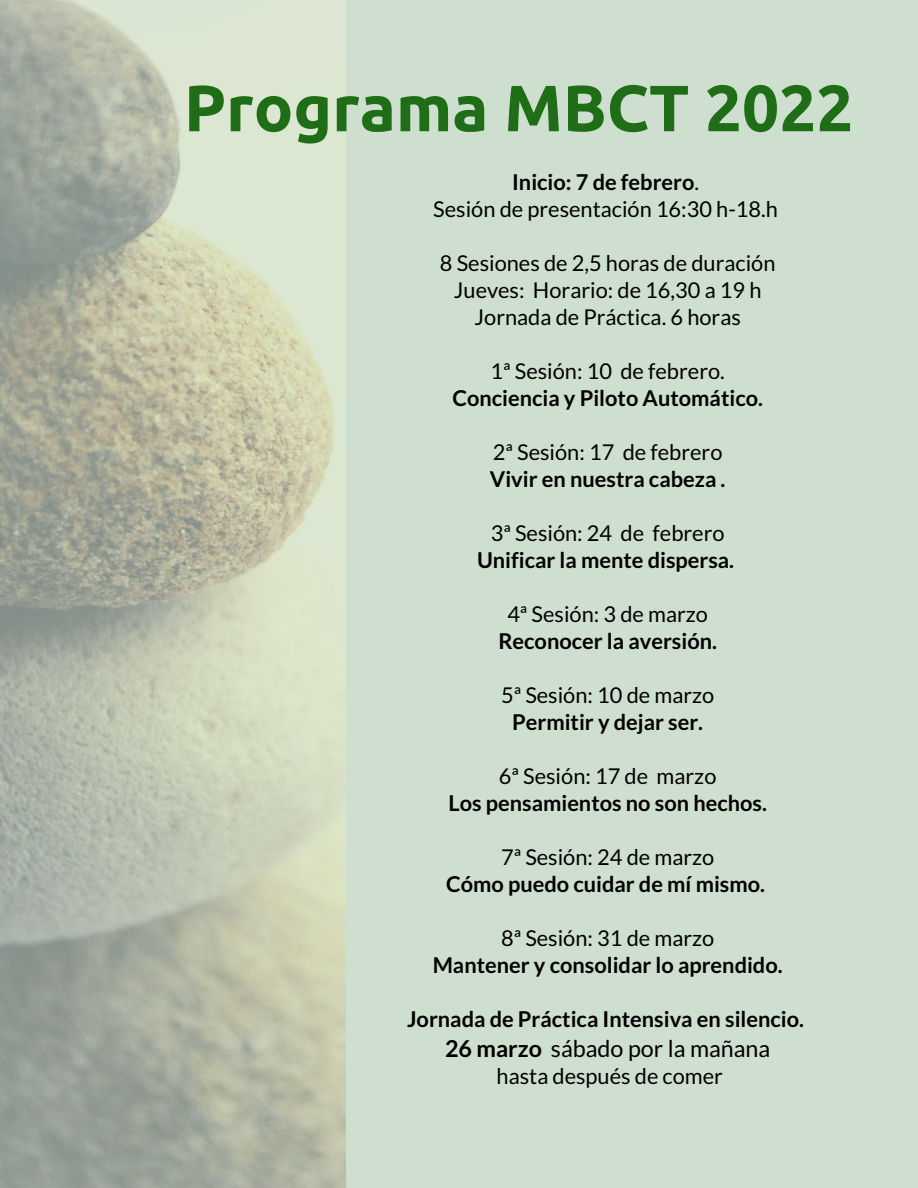
<style>
.page{position:relative;width:918px;height:1188px;background:#cedfcf}
.page>*{position:absolute;margin:0;border:0;box-sizing:border-box;transform-origin:0 0}
.t1{font:700 65.4px "Ubuntu";color:#206d18}
.t2{font:23.25px "Lato";color:#000}
.t3{font:21.75px/27px "Lato";color:#000;text-align:center}
.t4{font:700 21.75px "Lato";color:#000}
.s1{font-weight:700}
</style>
<div class="page">
<img style="left:0;top:0;width:345px;height:1188px">
<h1 class="t1" style="left:184px;top:70px;width:671px">Programa MBCT 2022</h1>
<p class="t3" style="left:433px;top:168px;width:346px"><span class="s1">Inicio: 7 de febrero</span>.<br>Sesión de presentación 16:30 h-18.h</p>
<p class="t3" style="left:440px;top:249px;width:337px">8 Sesiones de 2,5 horas de duración<br>Jueves: Horario: de 16,30 a 19 h<br>Jornada de Práctica. 6 horas</p>
<p class="t3" style="left:491px;top:357px;width:236px">1ª Sesión: 10 de febrero.</p>
<p class="t4" style="left:452px;top:385px;width:312px">Conciencia y Piloto Automático.</p>
<p class="t3" style="left:493px;top:438px;width:231px">2ª Sesión: 17 de febrero</p>
<p class="t4" style="left:490px;top:466px;width:237px">Vivir en nuestra cabeza .</p>
<p class="t3" style="left:491px;top:519px;width:235px">3ª Sesión: 24 de febrero</p>
<p class="t4" style="left:477px;top:547px;width:259px">Unificar la mente dispersa.</p>
<p class="t3" style="left:507px;top:600px;width:202px">4ª Sesión: 3 de marzo</p>
<p class="t4" style="left:498px;top:628px;width:220px">Reconocer la aversión.</p>
<p class="t3" style="left:501px;top:681px;width:215px">5ª Sesión: 10 de marzo</p>
<p class="t4" style="left:512px;top:709px;width:193px">Permitir y dejar ser.</p>
<p class="t3" style="left:499px;top:762px;width:219px">6ª Sesión: 17 de marzo</p>
<p class="t4" style="left:448px;top:790px;width:320px">Los pensamientos no son hechos.</p>
<p class="t3" style="left:501px;top:843px;width:215px">7ª Sesión: 24 de marzo</p>
<p class="t4" style="left:446px;top:871px;width:320px">Cómo puedo cuidar de mí mismo.</p>
<p class="t3" style="left:501px;top:924px;width:215px">8ª Sesión: 31 de marzo</p>
<p class="t4" style="left:433px;top:952px;width:351px">Mantener y consolidar lo aprendido.</p>
<p class="t4" style="left:407px;top:1006px;width:398px">Jornada de Práctica Intensiva en silencio.</p>
<p class="t2" style="left:445px;top:1034px;width:327px"><span class="s1">26 marzo</span> sábado por la mañana</p>
<p class="t3" style="left:497px;top:1062px;width:228px">hasta después de comer</p>
</div>
